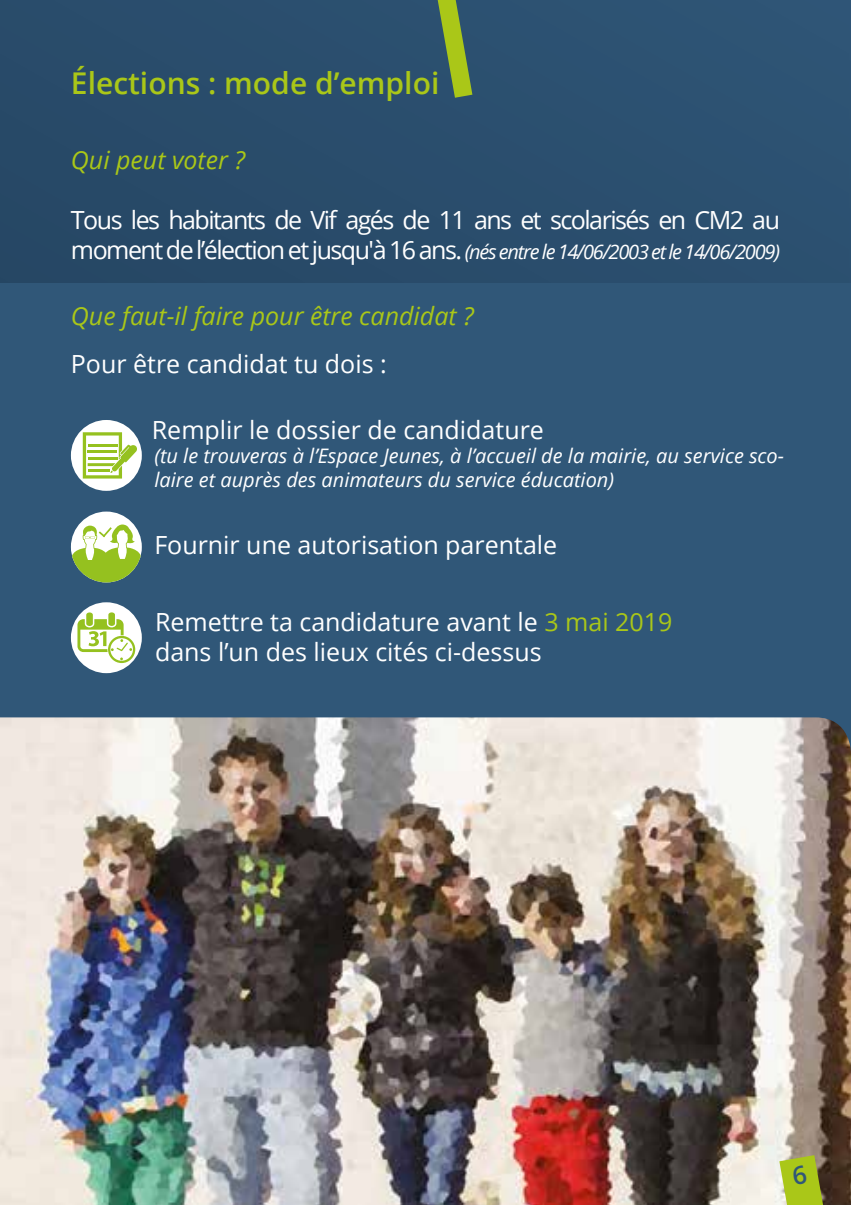
<style>
.page{position:relative;width:851px;height:1205px;background:#fff}
.page>*{position:absolute;margin:0;border:0;box-sizing:border-box;transform-origin:0 0}
.t1{font:600 30px "Open Sans";color:#aac718}
.t2{font:25px/30px "Open Sans";color:#fff}
.t3{font:25px "Open Sans";letter-spacing:-.06em;color:#fff}
.t4{font:italic 25px "Open Sans";color:#aac718}
.t5{font:italic 20px/24px "Open Sans";color:#fff}
.t6{font:italic 20px "Open Sans";letter-spacing:-.06em;color:#fff}
.s1{font-style:normal;font-size:25px}
.s2{color:#aac718}
</style>
<div class="page">
<div style="left:0;top:0;width:850px;height:283px;background:#2a4e6d"></div>
<svg style="left:850px;top:0;width:1px;height:1205px"></svg>
<div style="left:0;top:283px;width:850px;height:469px;background:#305778"></div>
<div style="left:71px;top:602px;width:71px;height:71px;background:#fff;border-radius:50%"></div>
<div style="left:86px;top:612px;width:7px;height:14px;background:#95c11f;border-radius:3px"></div>
<div style="left:108px;top:612px;width:7px;height:14px;background:#95c11f;border-radius:3px"></div>
<svg style="left:77px;top:619px;width:58px;height:44px"></svg>
<div style="left:71px;top:511px;width:71px;height:71px;background:#fff;border-radius:50%"></div>
<svg style="left:71px;top:524px;width:71px;height:36px"></svg>
<svg style="left:73px;top:560px;width:67px;height:22px"></svg>
<svg style="left:437px;top:0;width:35px;height:98px;background:#6b8c43"></svg>
<img style="left:0;top:717px;width:850px;height:488px">
<div style="left:71px;top:420px;width:71px;height:71px;background:#fff;border-radius:50%"></div>
<svg style="left:83px;top:432px;width:54px;height:46px"></svg>
<svg style="left:779px;top:1155px;width:43px;height:50px;background:#acc136"></svg>
<p class="t1" style="left:71px;top:62px;width:370px">Élections : mode d’emploi</p>
<p class="t4" style="left:71px;top:143px;width:176px">Qui peut voter ?</p>
<p class="t3" style="left:71px;top:203px;width:710px">Tous les habitants de Vif agés de 11 ans et scolarisés en CM2 au</p>
<p class="t6" style="left:71px;top:238px;width:710px"><span class="s1">moment de l’élection et jusqu'à 16 ans.</span> (nés entre le 14/06/2003 et le 14/06/2009)</p>
<p class="t4" style="left:71px;top:299px;width:404px">Que faut-il faire pour être candidat ?</p>
<p class="t2" style="left:71px;top:348px;width:317px">Pour être candidat tu dois :</p>
<p class="t2" style="left:152px;top:414px;width:393px">Remplir le dossier de candidature</p>
<p class="t5" style="left:154px;top:443px;width:631px">(tu le trouveras à l’Espace Jeunes, à l’accueil de la mairie, au service sco&shy;laire et auprès des animateurs du service éducation)</p>
<p class="t2" style="left:154px;top:529px;width:404px">Fournir une autorisation parentale</p>
<p class="t2" style="left:155px;top:606px;width:519px">Remettre ta candidature avant le <span class="s2">3 mai 2019 </span>dans l’un des lieux cités ci-dessus</p>
</div>
